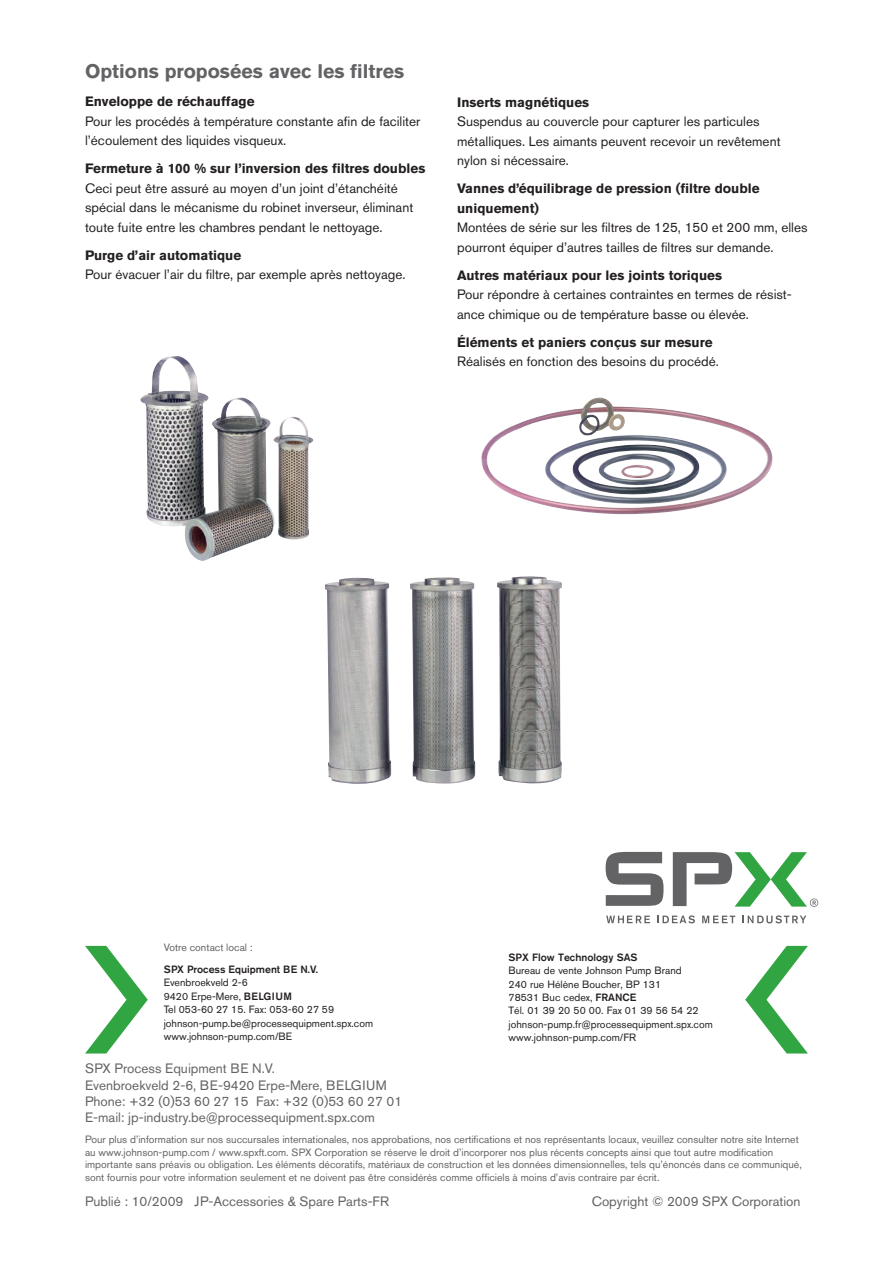
<style>
.page{position:relative;width:893px;height:1263px;background:#fff}
.page>*{position:absolute;margin:0;border:0;box-sizing:border-box;transform-origin:0 0}
.t1{font:700 19.5px "Akzidenz Grotesk BE";color:#636366}
.t2{font:13.5px/19.5px "Akzidenz Grotesk BE";color:#231f20}
.t3{font:700 13.5px/19.5px "Akzidenz Grotesk BE";color:#231f20}
.t4{font:13.5px/16.2px "Akzidenz Grotesk BE";color:#636366}
.t5{font:10.5px/12.6px "Akzidenz Grotesk BE";color:#636366}
.t6{font:10.5px/13.5px "Akzidenz Grotesk BE";color:#231f20}
.t7{font:500 10.5px "Akzidenz Grotesk BE";color:#231f20}
.s1{font-weight:500}
</style>
<div class="page">
<svg style="left:606px;top:915px;width:44px;height:8px"></svg>
<svg style="left:657px;top:915px;width:38px;height:8px"></svg>
<svg style="left:702px;top:915px;width:33px;height:8px"></svg>
<svg style="left:743px;top:915px;width:63px;height:8px"></svg>
<svg style="left:606px;top:852px;width:57px;height:54px"></svg>
<svg style="left:673px;top:852px;width:145px;height:55px"></svg>
<svg style="left:745px;top:946px;width:63px;height:107px"></svg>
<svg style="left:85px;top:946px;width:63px;height:107px"></svg>
<img style="left:481px;top:397px;width:292px;height:117px">
<img style="left:140px;top:356px;width:174px;height:205px">
<img style="left:325px;top:576px;width:237px;height:208px">
<h1 class="t1" style="left:85px;top:60px;width:321px">Options proposées avec les filtres</h1>
<p class="t3" style="left:85px;top:92px;width:171px">Enveloppe de réchauffage</p>
<p class="t2" style="left:85px;top:111px;width:337px">Pour les procédés à température constante afin de faciliter l’écoulement des liquides visqueux.</p>
<p class="t3" style="left:85px;top:159px;width:342px">Fermeture à 100 % sur l’inversion des filtres doubles</p>
<p class="t2" style="left:85px;top:178px;width:330px">Ceci peut être assuré au moyen d’un joint d’étanchéité spécial dans le mécanisme du robinet inverseur, éliminant toute fuite entre les chambres pendant le nettoyage.</p>
<p class="t3" style="left:85px;top:245px;width:158px">Purge d’air automatique</p>
<p class="t2" style="left:85px;top:265px;width:322px">Pour évacuer l’air du filtre, par exemple après nettoyage.</p>
<p class="t3" style="left:457px;top:92px;width:134px">Inserts magnétiques</p>
<p class="t2" style="left:457px;top:112px;width:325px">Suspendus au couvercle pour capturer les particules métalliques. Les aimants peuvent recevoir un revêtement nylon si nécessaire.</p>
<p class="t3" style="left:457px;top:179px;width:304px">Vannes d’équilibrage de pression (filtre double uniquement)</p>
<p class="t2" style="left:457px;top:218px;width:352px">Montées de série sur les filtres de 125, 150 et 200 mm, elles pourront équiper d’autres tailles de filtres sur demande.</p>
<p class="t3" style="left:457px;top:265px;width:266px">Autres matériaux pour les joints toriques</p>
<p class="t2" style="left:457px;top:285px;width:336px">Pour répondre à certaines contraintes en termes de résist&shy;ance chimique ou de température basse ou élevée.</p>
<p class="t3" style="left:457px;top:332px;width:257px">Éléments et paniers conçus sur mesure</p>
<p class="t2" style="left:457px;top:352px;width:263px">Réalisés en fonction des besoins du procédé.</p>
<p class="t5" style="left:164px;top:940px;width:91px">Votre contact local :</p>
<p class="t7" style="left:164px;top:963px;width:156px">SPX Process Equipment BE N.V.</p>
<p class="t6" style="left:164px;top:976px;width:211px">Evenbroekveld 2-6<br>9420 Erpe-Mere, <span class="s1">BELGIUM<br></span>Tel 053-60 27 15. Fax: 053-60 27 59 johnson-pump.be@processequipment.spx.com www.johnson-pump.com/BE</p>
<p class="t7" style="left:509px;top:950px;width:130px">SPX Flow Technology SAS</p>
<p class="t6" style="left:509px;top:964px;width:206px">Bureau de vente Johnson Pump Brand<br>240 rue Hélène Boucher, BP 131<br>78531 Buc cedex, <span class="s1">FRANCE<br></span>Tél. 01 39 20 50 00. Fax 01 39 56 54 22 johnson-pump.fr@processequipment.spx.com www.johnson-pump.com/FR</p>
<p class="t4" style="left:85px;top:1060px;width:319px">SPX Process Equipment BE N.V.<br>Evenbroekveld 2-6, BE-9420 Erpe-Mere, BELGIUM Phone: +32 (0)53 60 27 15 Fax: +32 (0)53 60 27 01<br>E-mail: jp-industry.be@processequipment.spx.com</p>
<p class="t5" style="left:85px;top:1133px;width:718px">Pour plus d’information sur nos succursales internationales, nos approbations, nos certifications et nos représentants locaux, veuillez consulter notre site Internet au www.johnson-pump.com / www.spxft.com. SPX Corporation se réserve le droit d’incorporer nos plus récents concepts ainsi que tout autre modification importante sans préavis ou obligation. Les éléments décoratifs, matériaux de construction et les données dimensionnelles, tels qu’énoncés dans ce communiqué, sont fournis pour votre information seulement et ne doivent pas être considérés comme officiels à moins d’avis contraire par écrit.</p>
<p class="t4" style="left:85px;top:1193px;width:306px">Publié : 10/2009 JP-Accessories &amp; Spare Parts-FR</p>
<p class="t4" style="left:592px;top:1193px;width:210px">Copyright © 2009 SPX Corporation</p>
</div>
